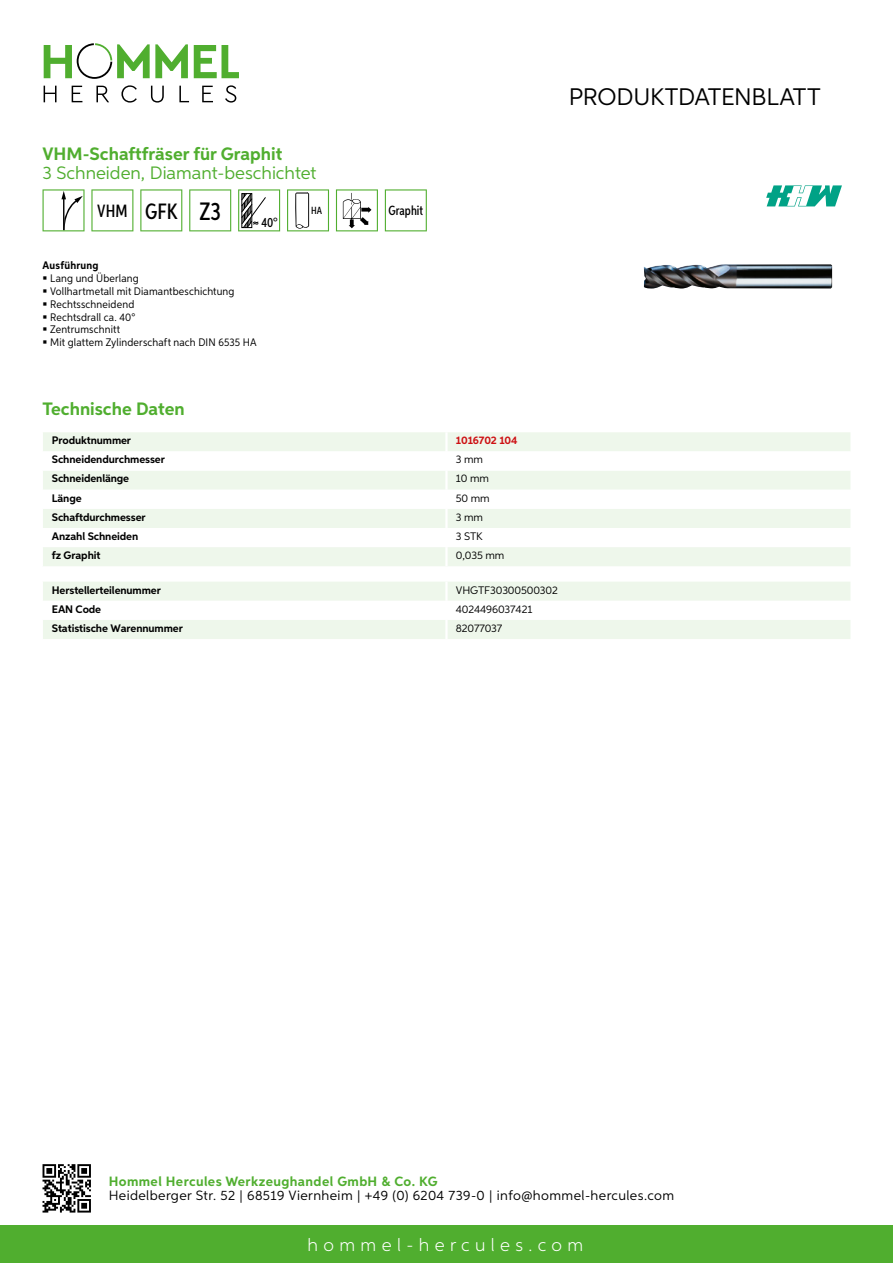
<style>
.page{position:relative;width:893px;height:1263px;background:#fff}
.page>*{position:absolute;margin:0;border:0;box-sizing:border-box;transform-origin:0 0}
.t1{font:24px "Aspira";letter-spacing:-.01em;color:#000}
.t2{font:700 18px "Aspira";color:#50ae2f}
.t3{font:18px "Aspira";color:#50ae2f}
.t4{font:300 18px "Aspira";letter-spacing:.3em;color:#fff}
.t5{font:500 17.85px "Aspira XX Nar";color:#000}
.t6{font:13.5px "Aspira";letter-spacing:.03em;color:#000}
.t7{font:700 13.5px "Aspira";letter-spacing:.03em;color:#50ae2f}
.t8{font:500 13.35px "Aspira XX Nar";color:#000}
.t9{font:700 10.95px "Aspira";letter-spacing:-.01em;color:#000}
.t10{font:10.95px/12.8px "Aspira Nar";letter-spacing:.015em;color:#000}
.t11{font:10.95px "Aspira";letter-spacing:-.01em;color:#000}
.t12{font:700 10.95px "Aspira";letter-spacing:-.01em;color:#cd1013}
.t13{font:700 10.95px "Aspira Nar";letter-spacing:.02em;color:#000}
.t14{font:500 10.35px "Aspira XX Nar";color:#000}
.s1{font-size:22.2px}
.s2{font-size:25.2px}
</style>
<div class="page">
<div style="left:0;top:1226px;width:893px;height:37px;background:#50ae2f"></div>
<svg style="left:43px;top:1164px;width:48px;height:48px"></svg>
<svg style="left:194px;top:45px;width:45px;height:33px"></svg>
<svg style="left:44px;top:43px;width:144px;height:36px"></svg>
<svg style="left:44px;top:86px;width:13px;height:16px"></svg>
<svg style="left:72px;top:86px;width:10px;height:16px"></svg>
<svg style="left:96px;top:86px;width:13px;height:16px"></svg>
<svg style="left:121px;top:85px;width:16px;height:18px"></svg>
<svg style="left:151px;top:86px;width:13px;height:17px"></svg>
<svg style="left:179px;top:86px;width:10px;height:16px"></svg>
<svg style="left:202px;top:86px;width:11px;height:16px"></svg>
<svg style="left:225px;top:85px;width:11px;height:18px"></svg>
<div style="left:43px;top:432px;width:807px;height:134px;background:#eef7eb"></div>
<svg style="left:43px;top:451px;width:807px;height:96px"></svg>
<hr style="left:445px;top:432px;width:3px;height:19px;background:#fff">
<hr style="left:445px;top:451px;width:3px;height:20px;background:#fff">
<hr style="left:445px;top:471px;width:3px;height:19px;background:#fff">
<hr style="left:445px;top:490px;width:3px;height:19px;background:#fff">
<hr style="left:445px;top:509px;width:3px;height:19px;background:#fff">
<hr style="left:445px;top:528px;width:3px;height:19px;background:#fff">
<hr style="left:445px;top:547px;width:3px;height:19px;background:#fff">
<svg style="left:43px;top:582px;width:807px;height:57px"></svg>
<hr style="left:445px;top:620px;width:3px;height:19px;background:#fff">
<svg style="left:43px;top:189px;width:42px;height:42px"></svg>
<svg style="left:91px;top:189px;width:42px;height:42px"></svg>
<svg style="left:140px;top:189px;width:42px;height:42px"></svg>
<svg style="left:189px;top:189px;width:42px;height:42px"></svg>
<svg style="left:238px;top:189px;width:42px;height:42px"></svg>
<svg style="left:287px;top:189px;width:42px;height:42px"></svg>
<svg style="left:336px;top:189px;width:42px;height:42px"></svg>
<svg style="left:385px;top:189px;width:42px;height:42px"></svg>
<img style="left:644px;top:264px;width:188px;height:25px">
<svg style="left:766px;top:185px;width:76px;height:21px"></svg>
<h2 class="t2" style="left:43px;top:142px;width:241px">VHM-Schaftfräser für Graphit</h2>
<h2 class="t3" style="left:43px;top:162px;width:275px">3 Schneiden, Diamant-beschichtet</h2>
<h3 class="t5" style="left:97px;top:200px;width:125px">VHM <span class="s1">GFK</span> <span class="s2">Z3</span></h3>
<p class="t8" style="left:262px;top:215px;width:18px">40°</p>
<p class="t13" style="left:43px;top:259px;width:58px">Ausführung</p>
<p class="t10" style="left:50px;top:272px;width:208px">Lang und Überlang<br>Vollhartmetall mit Diamantbeschichtung<br>Rechtsschneidend<br>Rechtsdrall ca. 40°<br>Zentrumschnitt<br>Mit glattem Zylinderschaft nach DIN 6535 HA</p>
<p class="t14" style="left:311px;top:204px;width:12px">HA</p>
<p class="t8" style="left:389px;top:203px;width:36px">Graphit</p>
<h1 class="t1" style="left:569px;top:82px;width:253px">Produktdatenblatt</h1>
<h2 class="t2" style="left:43px;top:398px;width:144px">Technische Daten</h2>
<p class="t9" style="left:52px;top:434px;width:81px">Produktnummer</p>
<p class="t12" style="left:456px;top:434px;width:63px">1016702 104</p>
<p class="t9" style="left:52px;top:453px;width:115px">Schneidendurchmesser</p>
<p class="t11" style="left:456px;top:453px;width:29px">3 mm</p>
<p class="t9" style="left:52px;top:472px;width:79px">Schneidenlänge</p>
<p class="t11" style="left:456px;top:472px;width:35px">10 mm</p>
<p class="t9" style="left:52px;top:491px;width:31px">Länge</p>
<p class="t11" style="left:456px;top:491px;width:35px">50 mm</p>
<p class="t9" style="left:52px;top:510px;width:95px">Schaftdurchmesser</p>
<p class="t11" style="left:456px;top:510px;width:29px">3 mm</p>
<p class="t9" style="left:52px;top:529px;width:88px">Anzahl Schneiden</p>
<p class="t11" style="left:456px;top:529px;width:22px">3 STK</p>
<p class="t9" style="left:52px;top:548px;width:50px">fz Graphit</p>
<p class="t11" style="left:456px;top:549px;width:50px">0,035 mm</p>
<p class="t9" style="left:52px;top:583px;width:111px">Herstellerteilenummer</p>
<p class="t11" style="left:456px;top:583px;width:104px">VHGTF30300500302</p>
<p class="t9" style="left:52px;top:602px;width:51px">EAN Code</p>
<p class="t11" style="left:456px;top:602px;width:78px">4024496037421</p>
<p class="t9" style="left:52px;top:621px;width:132px">Statistische Warennummer</p>
<p class="t11" style="left:456px;top:621px;width:48px">82077037</p>
<p class="t7" style="left:109px;top:1172px;width:330px">Hommel Hercules Werkzeughandel GmbH &amp; Co. KG</p>
<p class="t6" style="left:109px;top:1187px;width:567px">Heidelberger Str. 52 | 68519 Viernheim | +49 (0) 6204 739-0 | info@hommel-hercules.com</p>
<h2 class="t4" style="left:307px;top:1234px;width:277px">hommel-hercules.com</h2>
</div>
